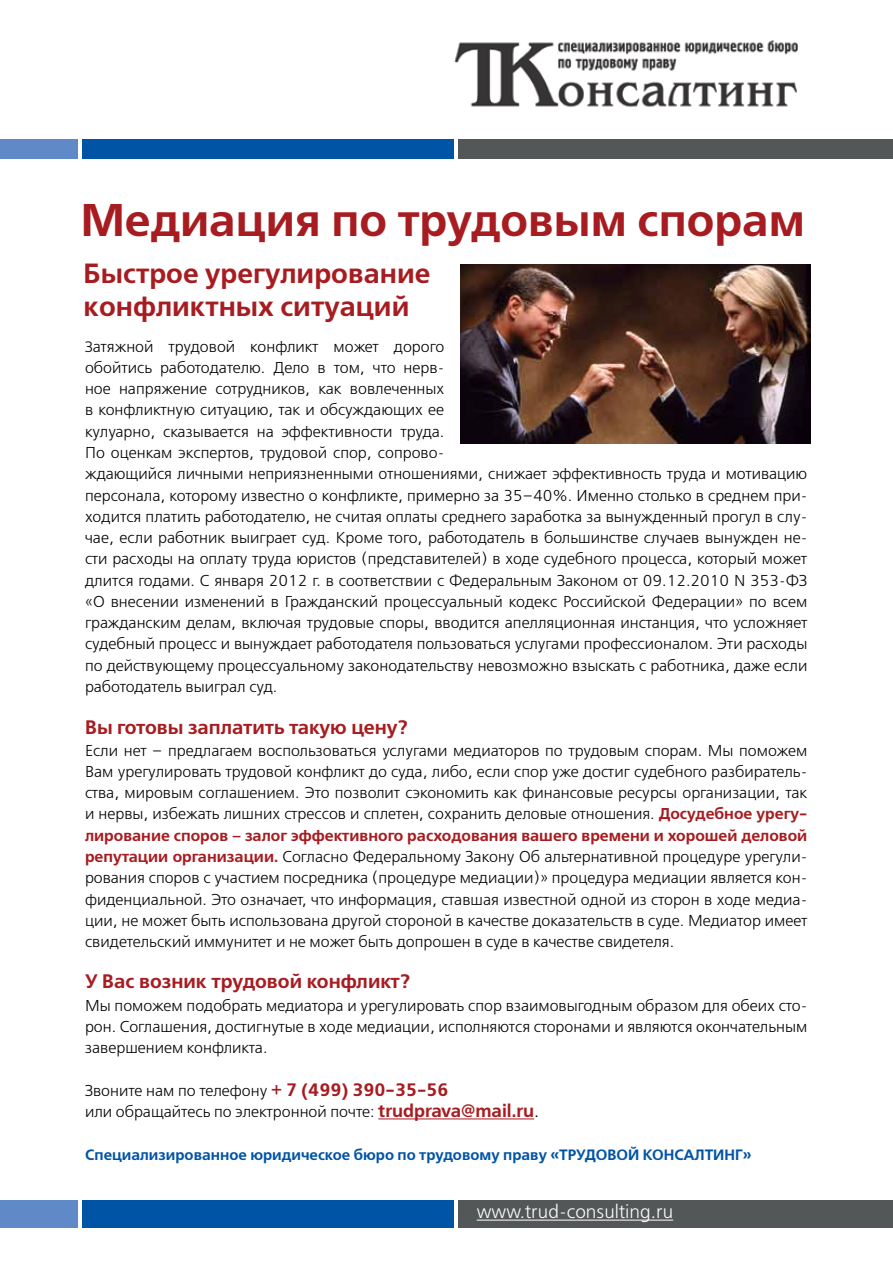
<style>
.page{position:relative;width:893px;height:1263px;background:#fff}
.page>*{position:absolute;margin:0;border:0;box-sizing:border-box;transform-origin:0 0}
.t1{font:700 45.75px "Free Set C";color:#a71c20}
.t2{font:700 27.75px/33.3px "Free Set C";color:#a71c20}
.t3{font:700 19.5px "Free Set C";color:#a71c20}
.t4{font:18.75px "Free Set C";color:#fff}
.t5{font:15.75px/21.3px "Free Set C";color:#000}
.t6{font:700 15px "Free Set C";color:#0054a6}
.s1{font-size:15px}
.s2{font-weight:700;color:#a71c20}
.s3{font-weight:700;font-size:18px;color:#a71c20}
.s4{font-size:18px}
</style>
<div class="page">
<div style="left:0;top:1200px;width:78px;height:28px;background:#5f89c7"></div>
<div style="left:83px;top:1200px;width:371px;height:28px;background:#0054a6"></div>
<div style="left:458px;top:1200px;width:435px;height:28px;background:#545757"></div>
<img style="left:454px;top:40px;width:344px;height:67px">
<div style="left:0;top:139px;width:78px;height:20px;background:#5f89c7"></div>
<div style="left:83px;top:139px;width:371px;height:20px;background:#0054a6"></div>
<div style="left:458px;top:139px;width:435px;height:20px;background:#545757"></div>
<hr style="left:477px;top:1219px;width:196px;height:1px;background:#fff">
<hr style="left:378px;top:1118px;width:156px;height:1px;background:#a71c20">
<img style="left:460px;top:265px;width:351px;height:178px">
<h1 class="t1" style="left:81px;top:192px;width:726px">Медиация по трудовым спорам</h1>
<h2 class="t2" style="left:84px;top:257px;width:348px">Быстрое урегулирование конфликтных ситуаций</h2>
<p class="t5" style="left:85px;top:336px;width:724px"><span class="s1">З</span>атяжной трудовой конфликт может дорого<br>обойтись работодателю. Дело в том, что нерв-<br>ное напряжение сотрудников, как вовлеченных<br>в конфликтную ситуацию, так и обсуждающих ее<br>кулуарно, сказывается на эффективности труда.<br>По оценкам экспертов, трудовой спор, сопрово-<br>ждающийся личными неприязненными отношениями, снижает эффективность труда и мотивацию персонала, которому известно о конфликте, примерно за 35–40%. И менно столько в среднем при&shy;ходится платить работодателю, не считая оплаты среднего заработка за вынужденный прогул в слу&shy;чае, если работник выиграет суд. Кроме того, работодатель в большинстве случаев вынужден не&shy;сти расходы на оплату труда юристов (представителей) в ходе судебного процесса, который может длится годами. С января 2012 г. в соответствии с Федеральным Законом от 09.12.2010 N 353-ФЗ «О внесении изменений в Гражданский процессуальный кодекс Российской Федерации» по всем гражданским делам, включая трудовые споры, вводится апелляционная инстанция, что усложняет судебный процесс и вынуждает работодателя пользоваться услугами профессионалом. Эти расходы по действующему процессуальному законодательству невозможно взыскать с работника, даже если работодатель выиграл суд.</p>
<p class="t3" style="left:85px;top:716px;width:324px">Вы готовы заплатить такую цену?</p>
<p class="t5" style="left:85px;top:740px;width:724px;text-align:justify">Если нет – предлагаем воспользоваться услугами медиаторов по трудовым спорам. М ы поможем Вам урегулировать трудовой конфликт до суда, либо, если спор уже достиг судебного разбиратель&shy;ства, мировым соглашением. Это позволит сэкономить как финансовые ресурсы организации, так и нервы, избежать лишних стрессов и сплетен, сохранить деловые отношения. <span class="s2">Досудебное урегу&shy;лирование споров – залог эффективного расходования вашего времени и хорошей деловой репутации организации.</span> Согласно Федеральному Закону Об альтернативной процедуре урегули&shy;рования споров с участием посредника (процедуре медиации)» процедура медиации является кон&shy;фиденциальной. Это означает, что информация, ставшая известной одной из сторон в ходе медиа&shy;ции, не может быть использована другой стороной в качестве доказательств в суде. М едиатор имеет свидетельский иммунитет и не может быть допрошен в суде в качестве свидетеля.</p>
<p class="t3" style="left:85px;top:969px;width:327px">У Вас возник трудовой конфликт?</p>
<p class="t5" style="left:85px;top:995px;width:724px;text-align:justify">М ы поможем подобрать медиатора и урегулировать спор взаимовыгодным образом для обеих сто&shy;рон. Соглашения, достигнутые в ходе медиации, исполняются сторонами и являются окончательным завершением конфликта.</p>
<p class="t5" style="left:85px;top:1080px;width:456px">Звоните нам по телефону <span class="s3">+ 7 (499) 390-35-56<br></span>или обращайтесь по электронной почте: <span class="s3">trudprava@mail.ru</span><span class="s4">.</span></p>
<p class="t6" style="left:85px;top:1145px;width:485px">Специализированное юридическое бюро по трудовому праву «Труд</p>
<p class="t6" style="left:596px;top:1145px;width:157px">овой консалтинг»</p>
<p class="t4" style="left:477px;top:1201px;width:198px">www.trud-consulting.ru</p>
</div>
